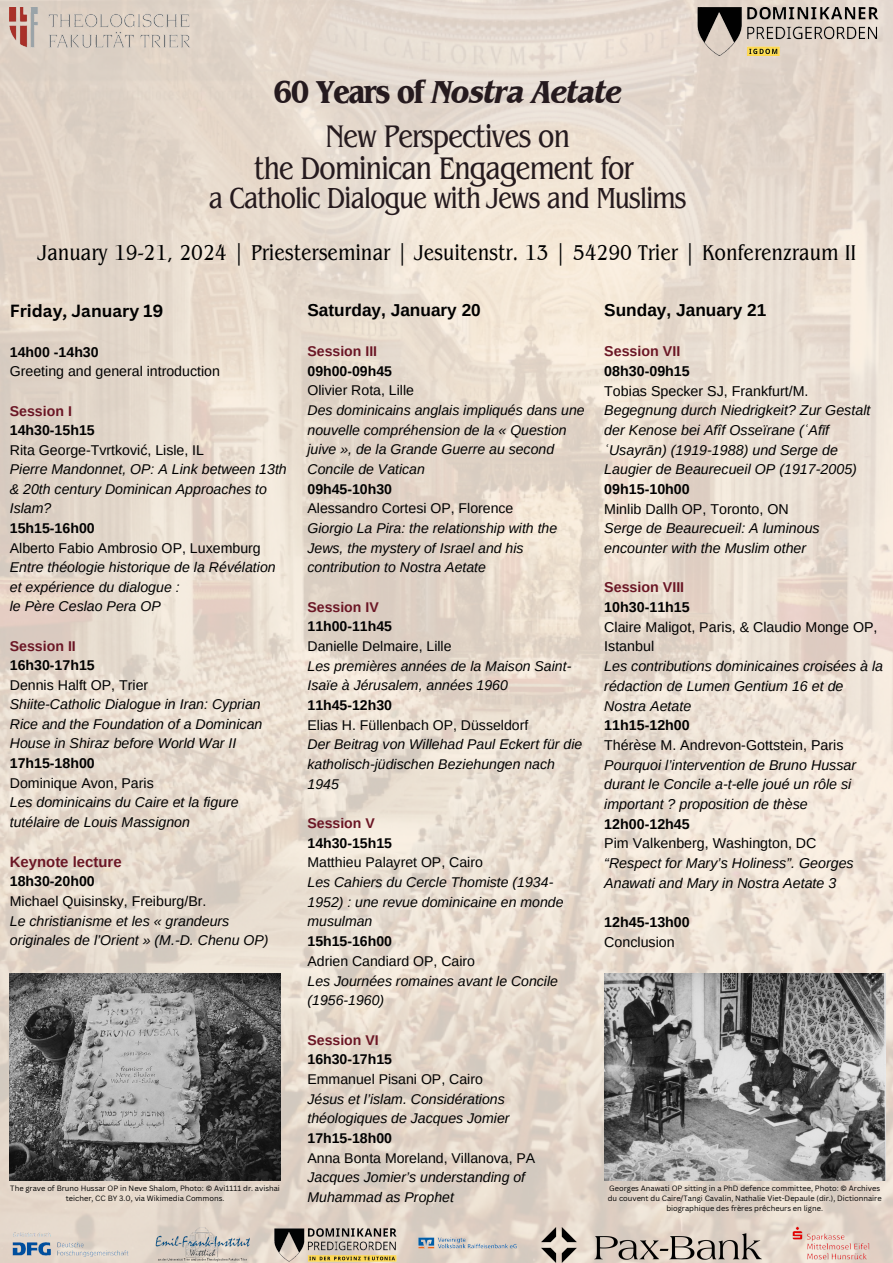
<style>
.page{position:relative;width:893px;height:1263px;background:#fff}
.page>*{position:absolute;margin:0;border:0;box-sizing:border-box;transform-origin:0 0}
.t1{font:italic 700 condensed 33.38px "Benguiat Pro ITC";letter-spacing:-.04em;color:#251a1e}
.t2{font:condensed 32.78px "Benguiat Pro ITC";letter-spacing:-.04em;color:#251a1e}
.t3{font:condensed 30.45px "Benguiat Pro ITC";letter-spacing:-.04em;color:#251a1e}
.t4{font:condensed 22.5px "Benguiat Pro ITC";color:#000}
.t5{font:700 17.25px "Arimo";color:#000}
.t6{font:700 17.17px "Canva Sans";color:#000}
.t7{font:700 14.92px "Arimo";color:#6b1625}
.t8{font:italic 14.25px/19.6px "Arimo";color:#000}
.t9{font:14.25px/19.6px "Arimo";color:#000}
.t10{font:700 14.25px "Arimo";color:#000}
.t11{font:700 14.25px "Arimo";color:#6b1625}
.t12{font:italic 14.17px/19.6px "Arimo";color:#000}
.t13{font:14.17px "Arimo";color:#000}
.t14{font:700 14.17px "Arimo";color:#000}
.t15{font:700 14.17px "Arimo";color:#6b1625}
.t16{font:italic 14.1px/19.6px "Arimo";color:#000}
.t17{font:14.1px "Arimo";color:#000}
.t18{font:700 14.1px "Arimo";color:#000}
.t19{font:700 14.1px "Arimo";color:#6b1625}
.t20{font:7.5px/10.1px "Canva Sans";color:#000;text-align:center}
.s1{font-style:normal}
</style>
<div class="page">
<img style="left:0;top:0;width:893px;height:1263px">
<img style="left:604px;top:974px;width:281px;height:206px">
<img style="left:10px;top:1227px;width:122px;height:35px">
<img style="left:155px;top:1227px;width:96px;height:34px">
<img style="left:10px;top:8px;width:181px;height:40px">
<img style="left:541px;top:1227px;width:220px;height:36px">
<img style="left:274px;top:1227px;width:122px;height:35px">
<img style="left:697px;top:8px;width:181px;height:47px">
<img style="left:10px;top:974px;width:270px;height:206px">
<img style="left:418px;top:1224px;width:101px;height:37px">
<img style="left:784px;top:1224px;width:92px;height:39px">
<p class="t1" style="left:273px;top:80px;width:350px"><span class="s1">60 Years of</span> Nostra Aetate</p>
<p class="t2" style="left:325px;top:125px;width:247px">New Perspectives on</p>
<p class="t2" style="left:254px;top:156px;width:381px">the Dominican Engagement for</p>
<p class="t3" style="left:208px;top:187px;width:479px">a Catholic Dialogue with Jews and Muslims</p>
<p class="t4" style="left:38px;top:244px;width:820px">January 19-21, 2024 | Priesterseminar | Jesuitenstr. 13 | 54290 Trier | Konferenzraum II</p>
<p class="t5" style="left:307px;top:301px;width:175px">Saturday, January 20</p>
<p class="t19" style="left:307px;top:343px;width:71px">Session III</p>
<p class="t18" style="left:307px;top:363px;width:86px">09h00-09h45</p>
<p class="t17" style="left:307px;top:383px;width:108px">Olivier Rota, Lille</p>
<p class="t16" style="left:307px;top:400px;width:279px">Des dominicains anglais impliqués dans une nouvelle compréhension de la « Question</p>
<p class="t16" style="left:307px;top:440px;width:248px">juive », de la Grande Guerre au second<br>Concile de Vatican</p>
<p class="t18" style="left:307px;top:481px;width:86px">09h45-10h30</p>
<p class="t17" style="left:307px;top:501px;width:207px">Alessandro Cortesi OP, Florence</p>
<p class="t16" style="left:307px;top:518px;width:251px">Giorgio La Pira: the relationship with the<br>Jews, the mystery of Israel and his contribution to Nostra Aetate</p>
<p class="t19" style="left:307px;top:599px;width:73px">Session IV</p>
<p class="t18" style="left:307px;top:619px;width:86px">11h00-11h45</p>
<p class="t17" style="left:307px;top:638px;width:146px">Danielle Delmaire, Lille</p>
<p class="t16" style="left:307px;top:656px;width:265px">Les premières années de la Maison Saint-<br>Isaïe à Jérusalem, années 1960</p>
<p class="t18" style="left:307px;top:697px;width:86px">11h45-12h30</p>
<p class="t17" style="left:307px;top:717px;width:222px">Elias H. Füllenbach OP, Düsseldorf</p>
<p class="t16" style="left:307px;top:735px;width:276px">Der Beitrag von Willehad Paul Eckert für die katholisch-jüdischen Beziehungen nach<br>1945</p>
<p class="t19" style="left:307px;top:815px;width:69px">Session V</p>
<p class="t18" style="left:307px;top:835px;width:86px">14h30-15h15</p>
<p class="t17" style="left:307px;top:855px;width:177px">Matthieu Palayret OP, Cairo</p>
<p class="t16" style="left:307px;top:872px;width:258px">Les Cahiers du Cercle Thomiste (1934-<br>1952) : une revue dominicaine en monde musulman</p>
<p class="t18" style="left:307px;top:933px;width:86px">15h15-16h00</p>
<p class="t17" style="left:307px;top:953px;width:169px">Adrien Candiard OP, Cairo</p>
<p class="t16" style="left:307px;top:971px;width:252px">Les Journées romaines avant le Concile (1956-1960)</p>
<p class="t19" style="left:307px;top:1032px;width:73px">Session VI</p>
<p class="t18" style="left:307px;top:1051px;width:86px">16h30-17h15</p>
<p class="t17" style="left:307px;top:1071px;width:177px">Emmanuel Pisani OP, Cairo</p>
<p class="t16" style="left:307px;top:1089px;width:203px">Jésus et l’islam. Considérations théologiques de Jacques Jomier</p>
<p class="t18" style="left:307px;top:1130px;width:86px">17h15-18h00</p>
<p class="t17" style="left:307px;top:1150px;width:229px">Anna Bonta Moreland, Villanova, PA</p>
<p class="t16" style="left:307px;top:1167px;width:219px">Jacques Jomier’s understanding of<br>Muhammad as Prophet</p>
<p class="t5" style="left:604px;top:301px;width:163px">Sunday, January 21</p>
<p class="t11" style="left:604px;top:343px;width:78px">Session VII</p>
<p class="t10" style="left:604px;top:363px;width:87px">08h30-09h15</p>
<p class="t9" style="left:604px;top:381px;width:206px">Tobias Specker SJ, Frankfurt/M.</p>
<p class="t8" style="left:604px;top:400px;width:268px">Begegnung durch Niedrigkeit? Zur Gestalt der Kenose bei Afîf Osseïrane (ʿAfīf ʿUsayrān) (1919-1988) und Serge de Laugier de Beaurecueil OP (1917-2005)</p>
<p class="t10" style="left:604px;top:481px;width:87px">09h15-10h00</p>
<p class="t9" style="left:604px;top:499px;width:186px">Minlib Dallh OP, Toronto, ON</p>
<p class="t8" style="left:604px;top:519px;width:217px">Serge de Beaurecueil: A luminous encounter with the Muslim other</p>
<p class="t11" style="left:604px;top:579px;width:81px">Session VIII</p>
<p class="t10" style="left:604px;top:599px;width:87px">10h30-11h15</p>
<p class="t9" style="left:604px;top:617px;width:275px">Claire Maligot, Paris, &amp; Claudio Monge OP,<br>Istanbul</p>
<p class="t8" style="left:604px;top:656px;width:280px">Les contributions dominicaines croisées à la rédaction de Lumen Gentium 16 et de<br>Nostra Aetate</p>
<p class="t10" style="left:604px;top:717px;width:87px">11h15-12h00</p>
<p class="t9" style="left:604px;top:735px;width:241px">Thérèse M. Andrevon-Gottstein, Paris</p>
<p class="t8" style="left:604px;top:755px;width:253px">Pourquoi l’intervention de Bruno Hussar</p>
<p class="t8" style="left:604px;top:774px;width:249px">durant le Concile a-t-elle joué un rôle si important ? proposition de thèse</p>
<p class="t10" style="left:604px;top:816px;width:87px">12h00-12h45</p>
<p class="t9" style="left:604px;top:834px;width:214px">Pim Valkenberg, Washington, DC</p>
<p class="t8" style="left:604px;top:853px;width:251px">“Respect for Mary’s Holiness”. Georges<br>Anawati and Mary in Nostra Aetate 3</p>
<p class="t10" style="left:604px;top:914px;width:87px">12h45-13h00</p>
<p class="t9" style="left:604px;top:932px;width:72px">Conclusion</p>
<p class="t6" style="left:10px;top:299px;width:155px">Friday, January 19</p>
<p class="t14" style="left:10px;top:344px;width:90px">14h00 -14h30</p>
<p class="t13" style="left:10px;top:364px;width:212px">Greeting and general introduction</p>
<p class="t15" style="left:10px;top:403px;width:64px">Session I</p>
<p class="t14" style="left:10px;top:422px;width:86px">14h30-15h15</p>
<p class="t13" style="left:10px;top:442px;width:196px">Rita George-Tvrtković, Lisle, IL</p>
<p class="t12" style="left:10px;top:460px;width:278px">Pierre Mandonnet, OP: A Link between 13th &amp; 20th century Dominican Approaches to<br>Islam?</p>
<p class="t14" style="left:10px;top:520px;width:86px">15h15-16h00</p>
<p class="t13" style="left:10px;top:540px;width:252px">Alberto Fabio Ambrosio OP, Luxemburg</p>
<p class="t12" style="left:10px;top:557px;width:267px">Entre théologie historique de la Révélation et expérience du dialogue :</p>
<p class="t12" style="left:10px;top:597px;width:153px">le Père Ceslao Pera OP</p>
<p class="t15" style="left:10px;top:638px;width:68px">Session II</p>
<p class="t14" style="left:10px;top:657px;width:86px">16h30-17h15</p>
<p class="t13" style="left:10px;top:677px;width:140px">Dennis Halft OP, Trier</p>
<p class="t12" style="left:10px;top:694px;width:254px;text-align:justify">Shiite-Catholic Dialogue in Iran: Cyprian Rice and the Foundation of a Dominican House in Shiraz before World War II</p>
<p class="t14" style="left:10px;top:755px;width:86px">17h15-18h00</p>
<p class="t13" style="left:10px;top:775px;width:145px">Dominique Avon, Paris</p>
<p class="t12" style="left:10px;top:792px;width:230px">Les dominicains du Caire et la figure tutélaire de Louis Massignon</p>
<p class="t7" style="left:10px;top:853px;width:113px">Keynote lecture</p>
<p class="t14" style="left:10px;top:874px;width:86px">18h30-20h00</p>
<p class="t13" style="left:10px;top:893px;width:198px">Michael Quisinsky, Freiburg/Br.</p>
<p class="t12" style="left:10px;top:911px;width:260px">Le christianisme et les « grandeurs originales de l’Orient » (M.-D. Chenu OP)</p>
<p class="t20" style="left:10px;top:1183px;width:271px">The grave of Bruno Hussar OP in Neve Shalom, Photo: © Avi1111 dr. avishai teicher, CC BY 3.0, via Wikimedia Commons.</p>
<p class="t20" style="left:608px;top:1183px;width:275px">Georges Anawati OP sitting in a PhD defence committee, Photo: © Archives du couvent du Caire/Tangi Cavalin, Nathalie Viet-Depaule (dir.), Dictionnaire biographique des frères prêcheurs en ligne.</p>
</div>
